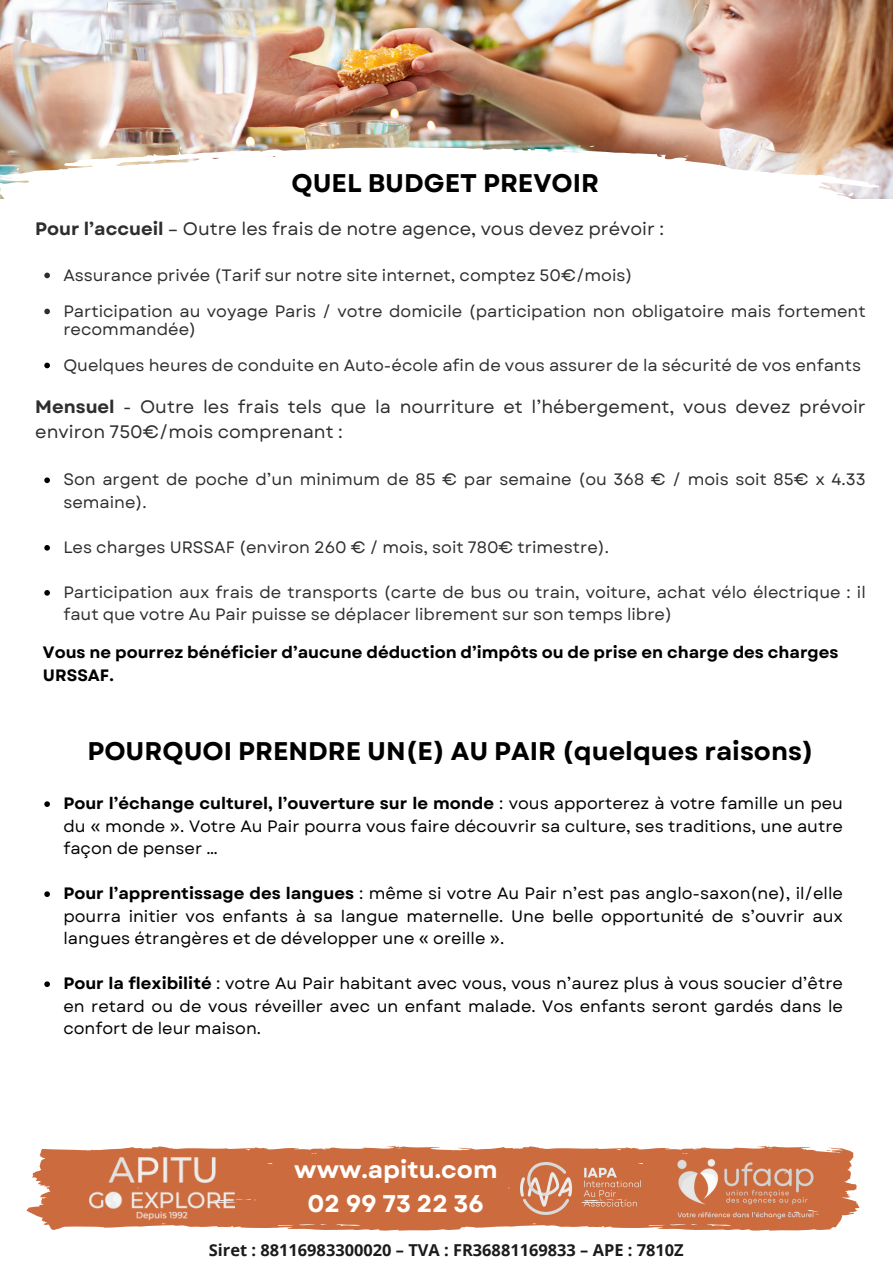
<style>
.page{position:relative;width:894px;height:1264px;background:#fff}
.page>*{position:absolute;margin:0;border:0;box-sizing:border-box;transform-origin:0 0}
.t1{font:700 25.5px "Garet";color:#000}
.t2{font:700 24.15px/33.8px "Garet";color:#fff;text-align:center}
.t3{font:18px/24.8px "Garet";color:#2e2e2e}
.t4{font:16.5px/22.5px "Garet";color:#000;text-align:justify}
.t5{font:16.5px/22.5px "Garet";color:#2e2e2e}
.t6{font:700 16.5px/22.5px "Garet";color:#000}
.t7{font:700 16.35px "Open Sans";color:#1b1b1b}
.s1{font-weight:700}
</style>
<div class="page">
<img style="left:0;top:0;width:892px;height:145px">
<svg style="left:0;top:145px;width:893px;height:54px"></svg>
<svg style="left:44px;top:272px;width:6px;height:6px"></svg>
<svg style="left:44px;top:308px;width:6px;height:6px"></svg>
<svg style="left:44px;top:362px;width:6px;height:6px"></svg>
<svg style="left:44px;top:477px;width:6px;height:6px"></svg>
<svg style="left:44px;top:545px;width:6px;height:5px"></svg>
<svg style="left:44px;top:590px;width:6px;height:5px"></svg>
<svg style="left:44px;top:801px;width:6px;height:6px"></svg>
<svg style="left:44px;top:891px;width:6px;height:6px"></svg>
<svg style="left:44px;top:981px;width:6px;height:6px"></svg>
<svg style="left:27px;top:1145px;width:831px;height:86px;background:#d3815a"></svg>
<img style="left:89px;top:1157px;width:145px;height:62px">
<img style="left:520px;top:1162px;width:120px;height:51px">
<img style="left:672px;top:1157px;width:146px;height:63px">
<p class="t1" style="left:291px;top:164px;width:309px">QUEL BUDGET PREVOIR</p>
<p class="t3" style="left:35px;top:217px;width:630px"><span class="s1">Pour l’accueil</span> – Outre les frais de notre agence, vous devez prévoir :</p>
<p class="t5" style="left:63px;top:263px;width:570px">Assurance privée (Tarif sur notre site internet, comptez 50€/mois)</p>
<h1 class="t5" style="left:63px;top:302px;width:803px;line-height:18px">Participation au voyage Paris / votre domicile (participation non obligatoire mais fortement recommandée)</h1>
<p class="t5" style="left:63px;top:353px;width:799px">Quelques heures de conduite en Auto-école afin de vous assurer de la sécurité de vos enfants</p>
<p class="t3" style="left:35px;top:395px;width:831px"><span class="s1">Mensuel</span> - Outre les frais tels que la nourriture et l’hébergement, vous devez prévoir environ 750€/mois comprenant :</p>
<p class="t5" style="left:63px;top:468px;width:803px">Son argent de poche d’un minimum de 85 € par semaine (ou 368 € / mois soit 85€ x 4.33 semaine).</p>
<p class="t5" style="left:63px;top:536px;width:547px">Les charges URSSAF (environ 260 € / mois, soit 780€ trimestre).</p>
<p class="t5" style="left:63px;top:581px;width:803px">Participation aux frais de transports (carte de bus ou train, voiture, achat vélo électrique : il faut que votre Au Pair puisse se déplacer librement sur son temps libre)</p>
<p class="t6" style="left:43px;top:641px;width:797px">Vous ne pourrez bénéficier d’aucune déduction d’impôts ou de prise en charge des charges<br>URSSAF.</p>
<p class="t1" style="left:87px;top:732px;width:727px">POURQUOI PRENDRE UN(E) AU PAIR (quelques raisons)</p>
<p class="t4" style="left:63px;top:792px;width:781px"><span class="s1">Pour l’échange culturel, l’ouverture sur le monde</span> : vous apporterez à votre famille un peu du « monde ». Votre Au Pair pourra vous faire découvrir sa culture, ses traditions, une autre façon de penser …</p>
<h3 class="t4" style="left:63px;top:882px;width:781px"><span class="s1">Pour l’apprentissage des langues</span> : même si votre Au Pair n’est pas anglo-saxon(ne), il/elle pourra initier vos enfants à sa langue maternelle. Une belle opportunité de s’ouvrir aux langues étrangères et de développer une « oreille ».</h3>
<h2 class="t4" style="left:63px;top:972px;width:781px"><span class="s1">Pour la flexibilité</span> : votre Au Pair habitant avec vous, vous n’aurez plus à vous soucier d’être en retard ou de vous réveiller avec un enfant malade. Vos enfants seront gardés dans le confort de leur maison.</h2>
<p class="t2" style="left:294px;top:1152px;width:205px">www.apitu.com<br>02 99 73 22 36</p>
<p class="t7" style="left:209px;top:1238px;width:476px">Siret : 88116983300020 – TVA : FR36881169833 – APE : 7810Z</p>
</div>
